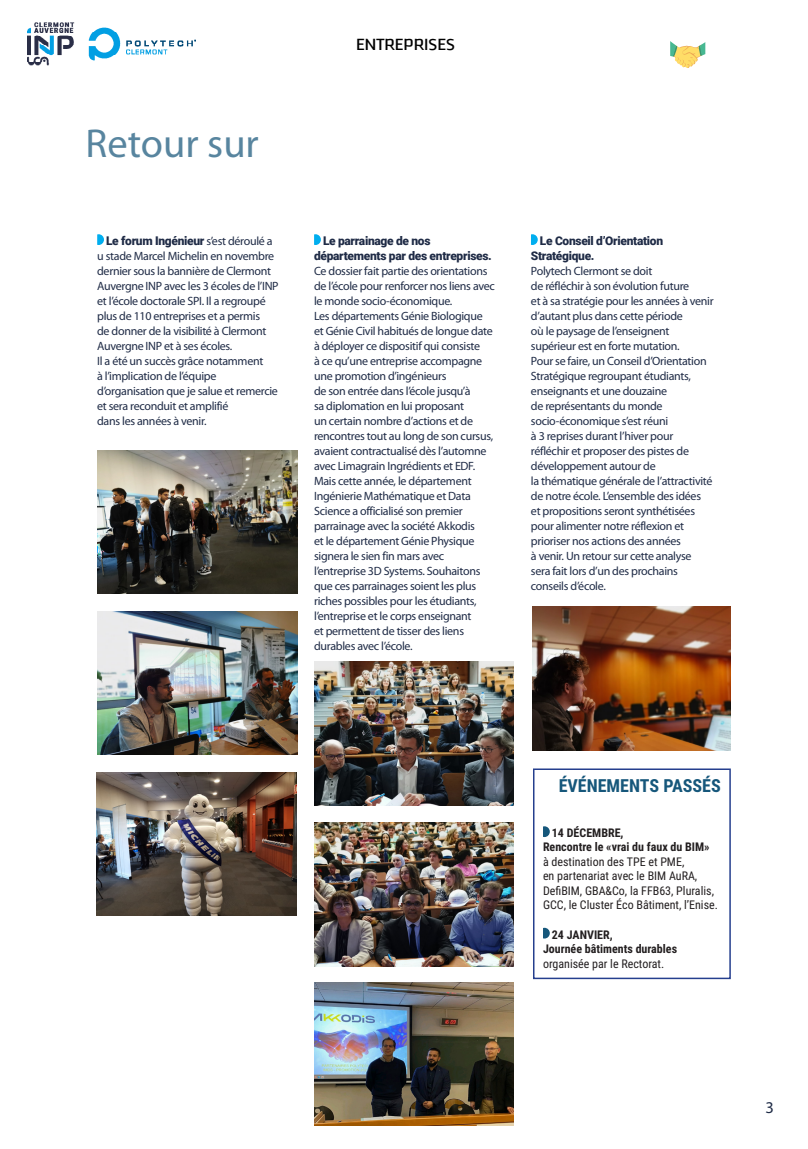
<style>
.page{position:relative;width:808px;height:1149px;background:#fff}
.page>*{position:absolute;margin:0;border:0;box-sizing:border-box;transform-origin:0 0}
.Chap{font:40.5px "Myriad Pro";color:#58859f}
.t1{font:700 18px "Roboto Condensed";color:#16577b}
.t2{font:17.55px "Downtempo";color:#000}
.t3{font:16.5px "Myriad Pro";color:#1f2b46}
.texte{font:12px/15px "Myriad Pro";letter-spacing:-.025em;color:#1f2b46}
.t4{font:12px/14.4px "Roboto Condensed";color:#231f20}
.texte-2{font:900 12px/15px "Roboto";letter-spacing:-.025em;color:#1f2b46}
.t5{font:700 12px "Roboto Condensed";color:#231f20}
.s1{font-family:"Myriad Pro";font-weight:400}
.s2{color:#fff}
</style>
<div class="page">
<img style="left:28px;top:22px;width:47px;height:43px">
<img style="left:88px;top:27px;width:107px;height:34px">
<svg style="left:97px;top:234px;width:7px;height:11px"></svg>
<svg style="left:314px;top:234px;width:7px;height:11px"></svg>
<svg style="left:531px;top:234px;width:7px;height:11px"></svg>
<img style="left:97px;top:450px;width:200px;height:143px">
<img style="left:314px;top:982px;width:200px;height:143px">
<img style="left:314px;top:661px;width:200px;height:144px">
<img style="left:314px;top:822px;width:200px;height:143px">
<img style="left:532px;top:606px;width:199px;height:143px">
<img style="left:98px;top:611px;width:200px;height:143px">
<svg style="left:543px;top:826px;width:7px;height:10px"></svg>
<svg style="left:543px;top:927px;width:7px;height:11px"></svg>
<div style="left:533px;top:768px;width:198px;height:210px;border:2px solid #253f8e"></div>
<img style="left:96px;top:772px;width:200px;height:143px">
<p class="Chap" style="left:85px;top:119px;width:175px">Retour sur</p>
<p class="texte-2" style="left:106px;top:233px;width:168px">Le forum Ingénieur <span class="s1">s’est déroulé a</span></p>
<p class="texte" style="left:97px;top:248px;width:183px">u stade Marcel Michelin en novembre dernier sous la bannière de Clermont Auvergne INP avec les 3 écoles de l’INP et l’école doctorale SPI. Il a regroupé plus de 110 entreprises et a permis<br>de donner de la visibilité à Clermont Auvergne INP et à ses écoles.</p>
<p class="texte" style="left:97px;top:353px;width:168px">Il a été un succès grâce notamment</p>
<p class="texte" style="left:97px;top:368px;width:182px">à l’implication de l’équipe d’organisation que je salue et remercie et sera reconduit et amplifié</p>
<p class="texte" style="left:97px;top:413px;width:111px">dans les années à venir.</p>
<p class="t2" style="left:356px;top:34px;width:100px">ENTREPRISES</p>
<p class="texte-2" style="left:314px;top:233px;width:179px;text-indent:9px">Le parrainage de nos départements par des entreprises.</p>
<p class="texte" style="left:314px;top:263px;width:182px">Ce dossier fait partie des orientations de l’école pour renforcer nos liens avec le monde socio-économique.</p>
<p class="texte" style="left:314px;top:308px;width:170px">Les départements Génie Biologique</p>
<p class="texte" style="left:314px;top:323px;width:180px">et Génie Civil habitués de longue date à déployer ce dispositif qui consiste</p>
<p class="texte" style="left:314px;top:353px;width:170px">à ce qu’une entreprise accompagne une promotion d’ingénieurs</p>
<p class="texte" style="left:314px;top:383px;width:181px">de son entrée dans l’école jusqu’à<br>sa diplomation en lui proposant<br>un certain nombre d’actions et de rencontres tout au long de son cursus, avaient contractualisé dès l’automne avec Limagrain Ingrédients et EDF.<br>Mais cette année, le département Ingénierie Mathématique et Data Science a officialisé son premier parrainage avec la société Akkodis<br>et le département Génie Physique signera le sien fin mars avec l’entreprise 3D Systems. Souhaitons que ces parrainages soient les plus riches possibles pour les étudiants, l’entreprise et le corps enseignant</p>
<p class="texte" style="left:314px;top:623px;width:151px">et permettent de tisser des liens durables avec l’école.</p>
<p class="texte-2" style="left:531px;top:233px;width:134px;text-indent:9px">Le Conseil d’Orientation<br>Stratégique.</p>
<p class="texte" style="left:531px;top:263px;width:123px">Polytech Clermont se doit</p>
<p class="texte" style="left:531px;top:278px;width:160px">de réfléchir à son évolution future</p>
<p class="texte" style="left:531px;top:293px;width:184px">et à sa stratégie pour les années à venir d’autant plus dans cette période</p>
<p class="texte" style="left:531px;top:323px;width:150px">où le paysage de l’enseignent supérieur est en forte mutation.</p>
<p class="texte" style="left:531px;top:353px;width:177px">Pour se faire, un Conseil d’Orientation<br>Stratégique regroupant étudiants, enseignants et une douzaine<br>de représentants du monde socio-économique s’est réuni<br>à 3 reprises durant l’hiver pour réfléchir et proposer des pistes de développement autour de</p>
<p class="texte" style="left:531px;top:473px;width:183px">la thématique générale de l’attractivité de notre école. L’ensemble des idées</p>
<p class="texte" style="left:531px;top:503px;width:166px">et propositions seront synthétisées pour alimenter notre réflexion et prioriser nos actions des années</p>
<p class="texte" style="left:531px;top:548px;width:162px">à venir. Un retour sur cette analyse</p>
<p class="texte" style="left:531px;top:563px;width:149px">sera fait lors d’un des prochains conseils d’école.</p>
<p class="t1" style="left:559px;top:772px;width:164px">ÉVÉNEMENTS PASSÉS</p>
<p class="t5" style="left:552px;top:824px;width:73px">14 DÉCEMBRE,</p>
<p class="t5" style="left:543px;top:838px;width:168px">Rencontre le «vrai du faux du BIM»</p>
<p class="t4" style="left:543px;top:853px;width:143px">à destination des TPE et PME,</p>
<p class="t4" style="left:543px;top:868px;width:156px">en partenariat avec le BIM AuRA,</p>
<p class="t4" style="left:543px;top:882px;width:176px">DefiBIM, GBA&amp;Co, la FFB63, Pluralis,<br>GCC, le Cluster Éco Bâtiment, l’Enise.</p>
<p class="t5" style="left:552px;top:925px;width:62px">24 JANVIER,</p>
<p class="t5" style="left:543px;top:939px;width:136px">Journée bâtiments durables</p>
<p class="t4" style="left:543px;top:955px;width:123px">organisée par le Rectorat.</p>
<p class="t3" style="left:765px;top:1097px;width:19px">3<span class="s2">3</span></p>
</div>
